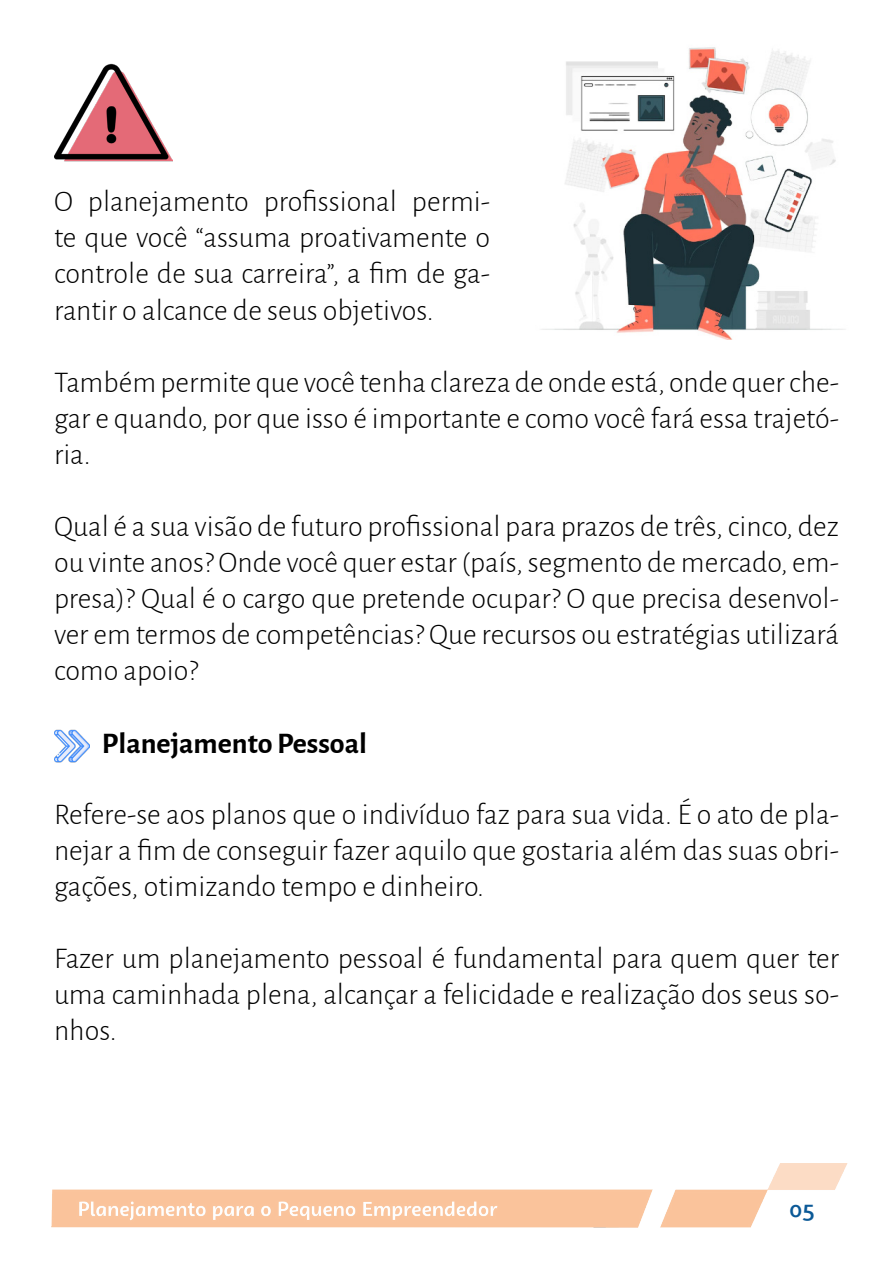
<style>
.page{position:relative;width:893px;height:1263px;background:#fff}
.page>*{position:absolute;margin:0;border:0;box-sizing:border-box;transform-origin:0 0}
.t1{font:300 30px/36px "Alegreya Sans";color:#000;text-align:justify}
.t2{font:700 30px "Alegreya Sans";color:#000}
.t3{font:500 22.5px "Campuni";color:#0b5997}
</style>
<div class="page">
<img style="left:51px;top:1163px;width:796px;height:64px">
<img style="left:541px;top:47px;width:304px;height:292px">
<img style="left:55px;top:729px;width:34px;height:34px">
<img style="left:54px;top:63px;width:118px;height:99px">
<p class="t1" style="left:54px;top:183px;width:438px">O planejamento profissional permi&shy;te que você “assuma proativamente o controle de sua carreira”, a fim de ga&shy;rantir o alcance de seus objetivos.</p>
<p class="t1" style="left:54px;top:363px;width:786px">Também permite que você tenha clareza de onde está, onde quer che&shy;gar e quando, por que isso é importante e como você fará essa trajetó&shy;ria.</p>
<p class="t1" style="left:54px;top:507px;width:786px">Qual é a sua visão de futuro profissional para prazos de três, cinco, dez ou vinte anos? Onde você quer estar (país, segmento de mercado, em&shy;presa)? Qual é o cargo que pretende ocupar? O que precisa desenvol&shy;ver em termos de competências? Que recursos ou estratégias utilizará como apoio?</p>
<p class="t2" style="left:102px;top:721px;width:267px">Planejamento Pessoal</p>
<p class="t1" style="left:54px;top:795px;width:786px">Refere-se aos planos que o indivíduo faz para sua vida. É o ato de pla&shy;nejar a fim de conseguir fazer aquilo que gostaria além das suas obri&shy;gações, otimizando tempo e dinheiro.</p>
<p class="t1" style="left:54px;top:939px;width:786px">Fazer um planejamento pessoal é fundamental para quem quer ter uma caminhada plena, alcançar a felicidade e realização dos seus so&shy;nhos.</p>
<p class="t3" style="left:789px;top:1195px;width:27px">05</p>
</div>
